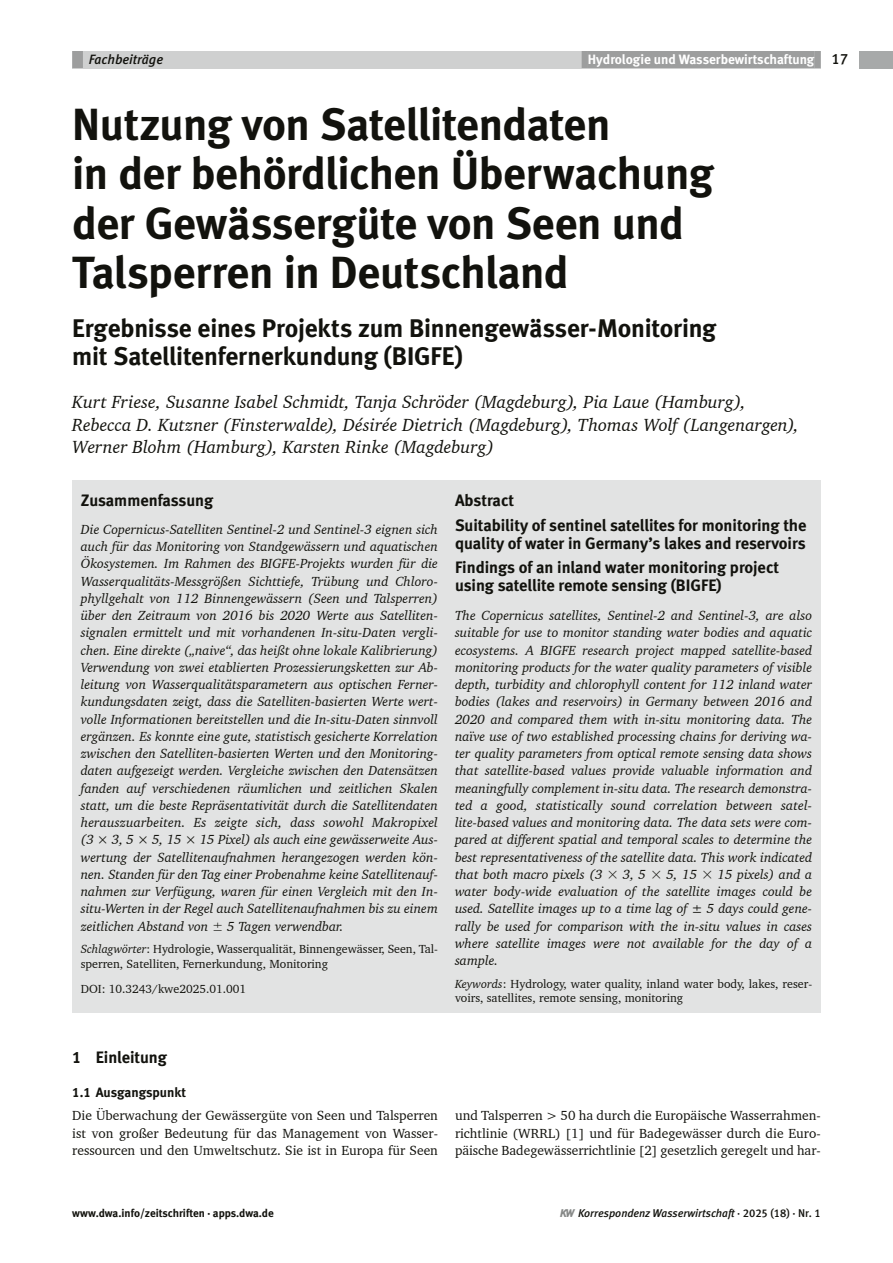
<style>
.page{position:relative;width:893px;height:1263px;background:#fff}
.page>*{position:absolute;margin:0;border:0;box-sizing:border-box;transform-origin:0 0}
.H2_vor_U2{font:45px/49.5px "Meta Bold LF";letter-spacing:-.01em;color:#12120d}
.U2{font:25.5px/27.6px "Meta Bold LF";letter-spacing:-.01em;color:#12120d}
.V2{font:italic 18px/22.4px "Charter BT";color:#12120d}
.Z1_Abstract{font:16.5px/18px "Meta Bold LF";color:#12120d}
.Z1{font:16.5px "Meta Bold LF";letter-spacing:-.005em;color:#12120d}
.t1{font:15px "Meta Medium LF";color:#12120d}
.G1-Abstract{font:italic 13.5px/17.2px "Charter BT";color:#12120d;text-align:justify}
.G1_-_OE{font:13.5px/17.2px "Charter BT";color:#12120d;text-align:justify}
.t2{font:13.5px "Meta Bold LF";color:#fff}
.Z1_1_nach_Z1{font:13.5px "Meta Bold LF";letter-spacing:-.005em;color:#12120d}
.t3{font:italic 13.5px "Meta Medium LF";color:#12120d}
.F1{font:12px/14.2px "Charter BT";color:#12120d}
.F1_DOI{font:12px "Charter BT";color:#12120d}
.t4{font:italic 11.25px "Meta Medium LF";color:#12120d}
.t5{font:700 11.25px "Meta";color:#12120d}
.s1{font-family:"Meta Medium LF";color:#9d9e9e}
.s2{font-style:normal}
.s3{font-style:italic}
.s4{font-family:"KAKW";font-style:normal;font-size:11.7px;color:#878988}
</style>
<div class="page">
<div style="left:859px;top:51px;width:34px;height:17px;background:#a7a9a9"></div>
<div style="left:72px;top:51px;width:749px;height:17px;background:#cfd0d0"></div>
<div style="left:72px;top:51px;width:11px;height:17px;background:#9d9e9e"></div>
<div style="left:582px;top:51px;width:6px;height:17px;background:#9d9e9e"></div>
<div style="left:588px;top:51px;width:226px;height:17px;background:#9d9e9e"></div>
<div style="left:814px;top:51px;width:7px;height:17px;background:#9d9e9e"></div>
<div style="left:72px;top:480px;width:749px;height:533px;background:#e2e3e3"></div>
<p class="t3" style="left:89px;top:51px;width:76px">Fachbeiträge</p>
<p class="t2" style="left:582px;top:51px;width:234px"><span class="s1">n</span>Hydrologie und Wasserbewirtschaftung</p>
<p class="H2_vor_U2" style="left:72px;top:99px;width:643px">Nutzung von Satellitendaten<br>in der behördlichen Überwachung der Gewässergüte von Seen und<br>Talsperren in Deutschland</p>
<p class="U2" style="left:72px;top:314px;width:646px">Ergebnisse eines Projekts zum Binnengewässer-Monitoring mit Satellitenfernerkundung (BIGFE)</p>
<p class="V2" style="left:72px;top:390px;width:728px">Kurt Friese, Susanne Isabel Schmidt, Tanja Schröder (Magdeburg), Pia Laue (Hamburg),<br>Rebecca D. Kutzner (Finsterwalde), Désirée Dietrich (Magdeburg), Thomas Wolf (Langenargen),<br>Werner Blohm (Hamburg), Karsten Rinke (Magdeburg)</p>
<p class="Z1_Abstract" style="left:81px;top:491px;width:134px">Zusammenfassung</p>
<p class="G1-Abstract" style="left:81px;top:520px;width:359px">Die Copernicus-Satelliten Sentinel-2 und Sentinel-3 eignen sich auch für das Monitoring von Standgewässern und aquatischen Ökosystemen. Im Rahmen des BIGFE-Projekts wurden für die Wasserqualitäts-Messgrößen Sichttiefe, Trübung und Chloro&shy;phyllgehalt von 112 Binnengewässern (Seen und Talsperren) über den Zeitraum von 2016 bis 2020 Werte aus Satelliten&shy;signalen ermittelt und mit vorhandenen In-situ-Daten vergli&shy;chen. Eine direkte („naive“, das heißt ohne lokale Kalibrierung)<br>Verwendung von zwei etablierten Prozessierungsketten zur Ab&shy;leitung von Wasserqualitätsparametern aus optischen Ferner&shy;kundungsdaten zeigt, dass die Satelliten-basierten Werte wert&shy;volle Informationen bereitstellen und die In-situ-Daten sinnvoll ergänzen. Es konnte eine gute, statistisch gesicherte Korrelation zwischen den Satelliten-basierten Werten und den Monitoring&shy;daten aufgezeigt werden. Vergleiche zwischen den Datensätzen fanden auf verschiedenen räumlichen und zeitlichen Skalen statt, um die beste Repräsentativität durch die Satellitendaten herauszuarbeiten. Es zeigte sich, dass sowohl Makropixel (3 <span class="s2">×</span> 3, 5 <span class="s2">×</span> 5, 15 <span class="s2">×</span> 15 Pixel) als auch eine gewässerweite Aus&shy;wertung der Satellitenaufnahmen herangezogen werden kön&shy;nen. Standen für den Tag einer Probenahme keine Satellitenauf&shy;nahmen zur Verfügung, waren für einen Vergleich mit den In&shy;situ-Werten in der Regel auch Satellitenaufnahmen bis zu einem zeitlichen Abstand von</p>
<p class="G1-Abstract" style="left:227px;top:917px;width:118px">5 Tagen verwendbar.</p>
<p class="F1" style="left:81px;top:942px;width:359px"><span class="s3">Schlagwörter</span>: Hydrologie, Wasserqualität, Binnengewässer, Seen, Tal&shy;sperren, Satelliten, Fernerkundung, Monitoring</p>
<p class="F1_DOI" style="left:81px;top:981px;width:167px">DOI: 10.3243/kwe2025.01.001</p>
<p class="Z1_Abstract" style="left:455px;top:491px;width:61px">Abstract</p>
<p class="Z1_Abstract" style="left:455px;top:516px;width:353px">Suitability of sentinel satellites for monitoring the quality of water in Germany’s lakes and reservoirs</p>
<p class="Z1_Abstract" style="left:455px;top:558px;width:326px">Findings of an inland water monitoring project using satellite remote sensing (BIGFE)</p>
<p class="G1-Abstract" style="left:455px;top:606px;width:359px">The Copernicus satellites, Sentinel-2 and Sentinel-3, are also suitable for use to monitor standing water bodies and aquatic ecosystems. A BIGFE research project mapped satellite-based monitoring products for the water quality parameters of visible depth, turbidity and chlorophyll content for 112 inland water bodies (lakes and reservoirs) in Germany between 2016 and 2020 and compared them with in-situ monitoring data. The naïve use of two established processing chains for deriving wa&shy;ter quality parameters from optical remote sensing data shows that satellite-based values provide valuable information and meaningfully complement in-situ data. The research demonstra&shy;ted a good, statistically sound correlation between satel&shy;lite-based values and monitoring data. The data sets were com&shy;pared at different spatial and temporal scales to determine the best representativeness of the satellite data. This work indicated that both macro pixels (3</p>
<p class="G1-Abstract" style="left:455px;top:865px;width:359px;text-indent:262px">15 pixels) and a water body-wide evaluation of the satellite images could be used. Satellite images up to a time lag of ± 5 days could gene&shy;rally be used for comparison with the in-situ values in cases where satellite images were not available for the day of a sample.</p>
<p class="F1" style="left:455px;top:976px;width:359px"><span class="s3">Keywords</span>: Hydrology, water quality, inland water body, lakes, reser&shy;voirs, satellites, remote sensing, monitoring</p>
<p class="G1-Abstract" style="left:623px;top:865px;width:25px">3, 5</p>
<p class="G1-Abstract" style="left:666px;top:865px;width:32px">5, 15</p>
<p class="t1" style="left:832px;top:50px;width:18px">17</p>
<p class="Z1" style="left:72px;top:1047px;width:96px">1 Einleitung</p>
<p class="Z1_1_nach_Z1" style="left:72px;top:1084px;width:115px">1.1 Ausgangspunkt</p>
<p class="G1_-_OE" style="left:72px;top:1107px;width:367px">Die Überwachung der Gewässergüte von Seen und Talsperren ist von großer Bedeutung für das Management von Wasser&shy;ressourcen und den Umweltschutz. Sie ist in Europa für Seen</p>
<p class="G1_-_OE" style="left:455px;top:1107px;width:367px">und Talsperren &gt; 50 ha durch die Europäische Wasserrahmen&shy;richtlinie (WRRL) [1] und für Badegewässer durch die Euro&shy;päische Badegewässerrichtlinie [2] gesetzlich geregelt und har-</p>
<p class="t5" style="left:72px;top:1206px;width:203px">www.dwa.info/zeitschriften · apps.dwa.de</p>
<p class="t4" style="left:560px;top:1206px;width:262px"><span class="s4">w</span> Korrespondenz Wasserwirtschaft <span class="s2">· 2025 (18) · Nr. 1</span></p>
</div>
